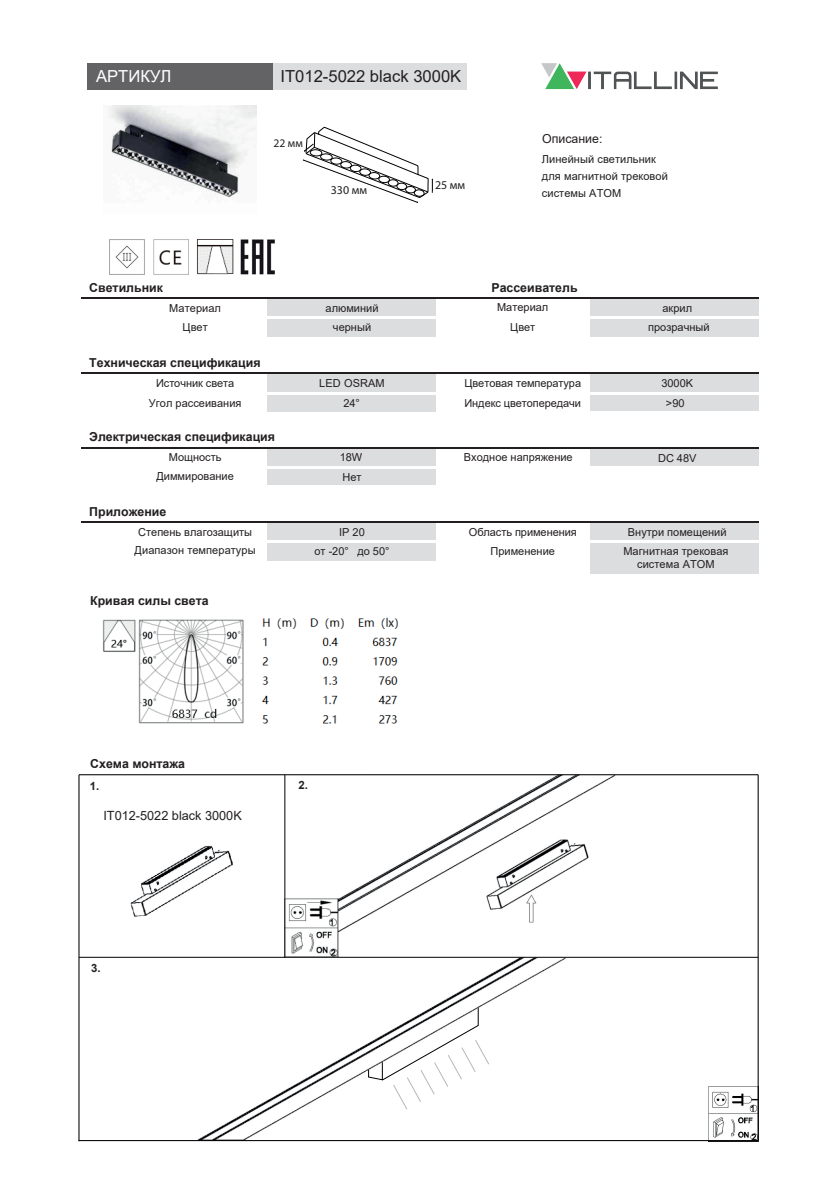
<style>
.page{position:relative;width:840px;height:1191px;background:#fff}
.page>*{position:absolute;margin:0;border:0;box-sizing:border-box;transform-origin:0 0}
.t1{font:16.6px "Arial";color:#231f20}
.t2{font:16.6px "Arial";color:#fff}
.t3{font:12.6px "Arial";color:#231f20}
.t4{font:700 12.4px "Arial";color:#231f20}
.t5{font:12.4px "Arial";color:#231f20}
.t6{font:12px "Myriad Pro";color:#231f20}
.t7{font:11.6px "Myriad Pro";color:#231f20}
.t8{font:700 11.4px "Arial";color:#242021}
.t9{font:700 11.4px "Arial";color:#231f20}
.t10{font:11px/17px "Arial";color:#231f20}
</style>
<div class="page">
<img style="left:194px;top:775px;width:430px;height:367px">
<img style="left:130px;top:828px;width:137px;height:108px">
<img style="left:103px;top:105px;width:153px;height:98px">
<div style="left:87px;top:63px;width:186px;height:26px;background:#636366"></div>
<div style="left:273px;top:63px;width:193px;height:26px;background:#dcdddf"></div>
<div style="left:267px;top:298px;width:169px;height:20px;background:#dcdddf"></div>
<div style="left:590px;top:298px;width:168px;height:20px;background:#dcdddf"></div>
<div style="left:590px;top:317px;width:168px;height:20px;background:#dcdddf"></div>
<div style="left:267px;top:317px;width:169px;height:20px;background:#dcdddf"></div>
<hr style="left:267px;top:316px;width:169px;height:3px;background:#fff">
<hr style="left:81px;top:297px;width:677px;height:1px;background:#231f20">
<hr style="left:590px;top:316px;width:168px;height:3px;background:#fff">
<img style="left:109px;top:239px;width:80px;height:35px">
<img style="left:541px;top:63px;width:177px;height:27px">
<img style="left:707px;top:1086px;width:52px;height:56px">
<hr style="left:79px;top:957px;width:678px;height:1px;background:#000002">
<hr style="left:79px;top:774px;width:678px;height:1px;background:#000002">
<hr style="left:78px;top:774px;width:1px;height:367px;background:#000002">
<hr style="left:757px;top:774px;width:1px;height:367px;background:#000002">
<hr style="left:284px;top:774px;width:1px;height:183px;background:#000002">
<hr style="left:78px;top:1140px;width:679px;height:1px;background:#000002">
<img style="left:197px;top:239px;width:78px;height:36px">
<div style="left:590px;top:373px;width:168px;height:20px;background:#dcdddf"></div>
<div style="left:590px;top:393px;width:168px;height:20px;background:#dcdddf"></div>
<hr style="left:590px;top:392px;width:168px;height:2px;background:#fff">
<hr style="left:590px;top:411px;width:168px;height:3px;background:#fff">
<div style="left:267px;top:373px;width:169px;height:20px;background:#dcdddf"></div>
<div style="left:267px;top:393px;width:169px;height:18px;background:#dcdddf"></div>
<hr style="left:267px;top:392px;width:169px;height:2px;background:#fff">
<hr style="left:81px;top:373px;width:677px;height:1px;background:#231f20">
<svg style="left:303px;top:127px;width:130px;height:76px"></svg>
<div style="left:310px;top:149px;width:12px;height:7px;border:1px solid #000001;border-radius:50%"></div>
<div style="left:320px;top:153px;width:12px;height:7px;border:1px solid #000001;border-radius:50%"></div>
<div style="left:330px;top:158px;width:12px;height:7px;border:1px solid #000001;border-radius:50%"></div>
<div style="left:340px;top:161px;width:11px;height:7px;border:1px solid #000001;border-radius:50%"></div>
<div style="left:350px;top:165px;width:11px;height:7px;border:1px solid #000001;border-radius:50%"></div>
<div style="left:359px;top:168px;width:11px;height:8px;border:1px solid #000001;border-radius:50%"></div>
<div style="left:368px;top:172px;width:12px;height:7px;border:1px solid #000001;border-radius:50%"></div>
<div style="left:378px;top:176px;width:11px;height:7px;border:1px solid #000001;border-radius:50%"></div>
<div style="left:388px;top:179px;width:10px;height:8px;border:1px solid #000001;border-radius:50%"></div>
<div style="left:396px;top:183px;width:11px;height:7px;border:1px solid #000001;border-radius:50%"></div>
<div style="left:405px;top:186px;width:10px;height:7px;border:1px solid #000001;border-radius:50%"></div>
<div style="left:414px;top:189px;width:10px;height:8px;border:1px solid #000001;border-radius:50%"></div>
<img style="left:103px;top:617px;width:295px;height:107px">
<div style="left:267px;top:521px;width:169px;height:20px;background:#dcdddf"></div>
<div style="left:590px;top:521px;width:168px;height:20px;background:#dcdddf"></div>
<div style="left:267px;top:541px;width:169px;height:20px;background:#dcdddf"></div>
<div style="left:590px;top:541px;width:168px;height:33px;background:#dcdddf"></div>
<hr style="left:267px;top:540px;width:169px;height:2px;background:#fff">
<hr style="left:81px;top:521px;width:677px;height:1px;background:#231f20">
<hr style="left:590px;top:540px;width:168px;height:2px;background:#fff">
<div style="left:267px;top:467px;width:169px;height:20px;background:#dcdddf"></div>
<div style="left:590px;top:447px;width:168px;height:20px;background:#dcdddf"></div>
<hr style="left:590px;top:466px;width:168px;height:2px;background:#fff">
<div style="left:267px;top:447px;width:169px;height:20px;background:#dcdddf"></div>
<hr style="left:267px;top:466px;width:169px;height:2px;background:#fff">
<hr style="left:267px;top:485px;width:169px;height:3px;background:#fff">
<hr style="left:81px;top:447px;width:677px;height:1px;background:#231f20">
<svg style="left:367px;top:1007px;width:122px;height:103px"></svg>
<h1 class="t2" style="left:96px;top:64px;width:77px">АРТИКУЛ</h1>
<h1 class="t1" style="left:280px;top:65px;width:182px">IT012-5022 black 3000K</h1>
<p class="t7" style="left:273px;top:136px;width:31px">22 мм</p>
<p class="t6" style="left:330px;top:183px;width:38px">330 мм</p>
<p class="t6" style="left:435px;top:177px;width:32px">25 мм</p>
<p class="t5" style="left:541px;top:130px;width:62px">Описание:</p>
<p class="t10" style="left:541px;top:151px;width:127px">Линейный светильник для магнитной трековой системы ATOM</p>
<p class="t4" style="left:89px;top:279px;width:75px">Светильник</p>
<p class="t4" style="left:491px;top:279px;width:88px">Рассеиватель</p>
<p class="t10" style="left:169px;top:299px;width:53px">Материал</p>
<p class="t10" style="left:325px;top:299px;width:54px">алюминий</p>
<p class="t10" style="left:497px;top:299px;width:53px">Материал</p>
<p class="t10" style="left:662px;top:299px;width:31px">акрил</p>
<p class="t10" style="left:182px;top:319px;width:27px">Цвет</p>
<p class="t10" style="left:510px;top:318px;width:27px">Цвет</p>
<p class="t10" style="left:333px;top:319px;width:40px">черный</p>
<p class="t10" style="left:647px;top:319px;width:63px">прозрачный</p>
<p class="t4" style="left:89px;top:354px;width:173px">Техническая спецификация</p>
<p class="t10" style="left:156px;top:375px;width:80px">Источник света</p>
<p class="t10" style="left:149px;top:394px;width:94px">Угол рассеивания</p>
<p class="t4" style="left:89px;top:428px;width:187px">Электрическая спецификация</p>
<p class="t10" style="left:319px;top:375px;width:67px">LED OSRAM</p>
<p class="t10" style="left:343px;top:394px;width:18px">24°</p>
<p class="t10" style="left:464px;top:373px;width:118px;line-height:19.6px">Цветовая температура<br>Индекс цветопередачи</p>
<p class="t10" style="left:661px;top:375px;width:33px">3000K</p>
<p class="t10" style="left:665px;top:395px;width:20px">&gt;90</p>
<p class="t10" style="left:463px;top:448px;width:110px">Входное напряжение</p>
<p class="t10" style="left:169px;top:449px;width:54px">Мощность</p>
<p class="t10" style="left:657px;top:449px;width:40px">DC 48V</p>
<p class="t10" style="left:342px;top:469px;width:21px">Нет</p>
<p class="t10" style="left:339px;top:449px;width:24px">18W</p>
<p class="t10" style="left:156px;top:467px;width:79px">Диммирование</p>
<p class="t4" style="left:89px;top:502px;width:78px">Приложение</p>
<p class="t10" style="left:138px;top:523px;width:115px">Степень влагозащиты</p>
<p class="t10" style="left:134px;top:541px;width:122px">Диапазон температуры</p>
<p class="t4" style="left:90px;top:592px;width:120px">Кривая силы света</p>
<p class="t10" style="left:339px;top:523px;width:27px">IP 20</p>
<p class="t10" style="left:314px;top:543px;width:77px">от -20° до 50°</p>
<p class="t4" style="left:90px;top:755px;width:96px">Схема монтажа</p>
<p class="t8" style="left:90px;top:777px;width:11px">1.</p>
<p class="t3" style="left:103px;top:807px;width:140px">IT012-5022 black 3000K</p>
<p class="t8" style="left:298px;top:777px;width:11px">2.</p>
<p class="t9" style="left:91px;top:959px;width:11px">3.</p>
<p class="t10" style="left:468px;top:522px;width:109px;line-height:19.6px;text-align:center">Область применения<br>Применение</p>
<p class="t10" style="left:623px;top:522px;width:106px;line-height:19.4px;text-align:center">Внутри помещений<br>Магнитная трековая</p>
<p class="t10" style="left:636px;top:555px;width:79px">система ATOM</p>
</div>
